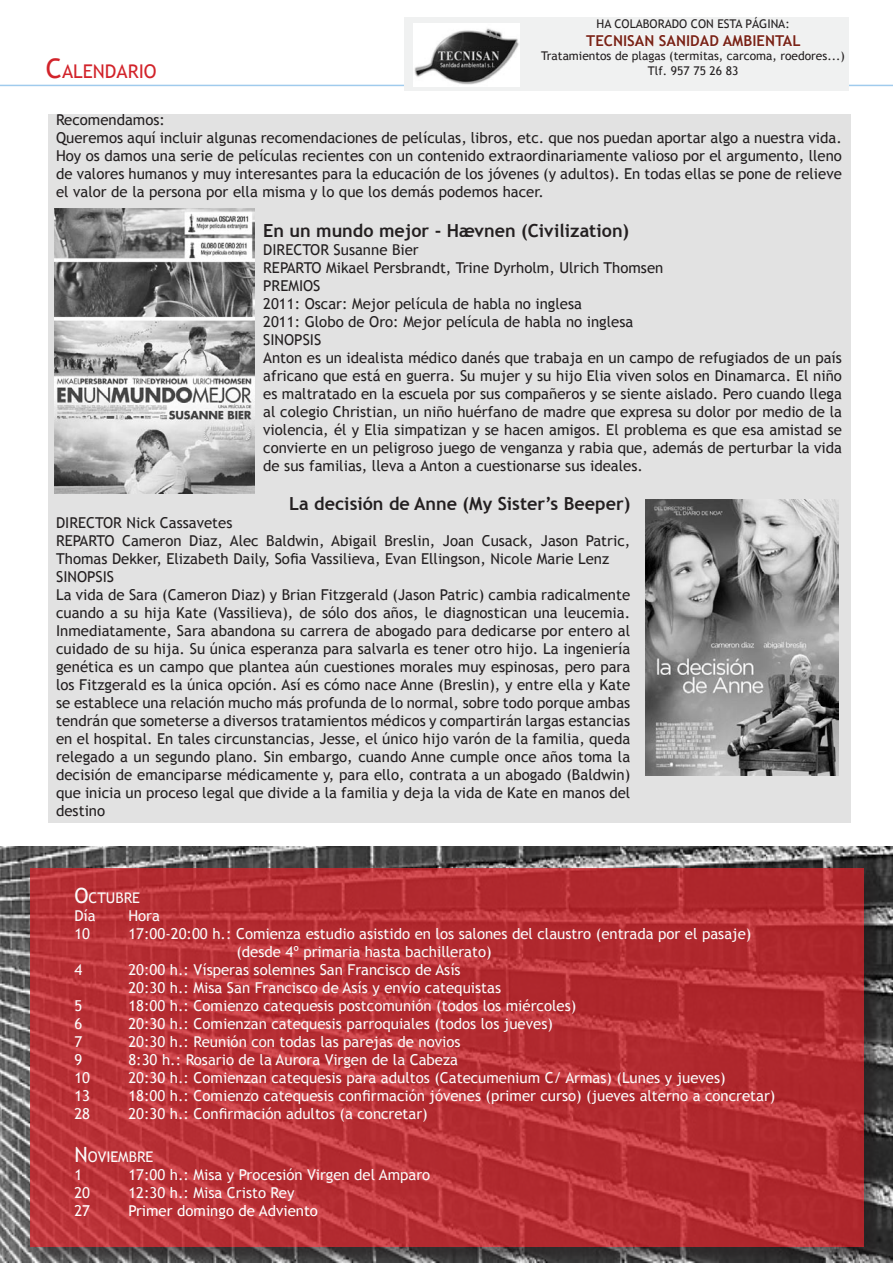
<style>
.page{position:relative;width:893px;height:1263px;background:#fff}
.page>*{position:absolute;margin:0;border:0;box-sizing:border-box;transform-origin:0 0}
.t1{font:18.9px "Trebuchet MS";color:#d2232a}
.t2{font:700 18px "Trebuchet MS";color:#231f20}
.t3{font:15px/18px "Trebuchet MS";color:#231f20;text-align:justify}
.t4{font:15px/18px "Trebuchet MS";color:#fafbfb}
.t5{font:15px "Trebuchet MS";color:#fff}
.t6{font:700 15px "Trebuchet MS";color:#7a2418}
.t7{font:14.7px "Trebuchet MS";color:#fafbfb}
.t8{font:12px "Trebuchet MS";color:#231f20}
.s1{font-size:27px}
.s2{font-size:21px}
</style>
<div class="page">
<hr style="left:0;top:85px;width:893px;height:1px;background:#a0cbed">
<img style="left:0;top:846px;width:893px;height:417px">
<div style="left:31px;top:869px;width:852px;height:394px;background:#231f20;opacity:.75"></div>
<svg style="left:30px;top:868px;width:833px;height:379px;background:#b73035"></svg>
<div style="left:404px;top:17px;width:445px;height:74px;background:#f0f1f1"></div>
<svg style="left:586px;top:35px;width:215px;height:11px"></svg>
<img style="left:413px;top:23px;width:107px;height:63px">
<div style="left:48px;top:114px;width:802px;height:708px;background:#e2e2e2"></div>
<img style="left:645px;top:500px;width:194px;height:276px">
<img style="left:54px;top:208px;width:201px;height:285px">
<p class="t1" style="left:46px;top:61px;width:112px"><span class="s1">C</span>ALENDARIO</p>
<p class="t8" style="left:597px;top:17px;width:195px">HA COLABORADO CON ESTA PÁGINA:</p>
<p class="t6" style="left:586px;top:31px;width:216px">TECNISAN SANIDAD AMBIENTAL</p>
<p class="t8" style="left:541px;top:49px;width:305px">Tratamientos de plagas (termitas, carcoma, roedores...)</p>
<p class="t8" style="left:648px;top:63px;width:92px">Tlf. 957 75 26 83</p>
<p class="t3" style="left:56px;top:111px;width:110px">Recomendamos:</p>
<p class="t3" style="left:56px;top:129px;width:787px">Queremos aquí incluir algunas recomendaciones de películas, libros, etc. que nos puedan aportar algo a nuestra vida.<br>Hoy os damos una serie de películas recientes con un contenido extraordinariamente valioso por el argumento, lleno de valores humanos y muy interesantes para la educación de los jóvenes (y adultos). En todas ellas se pone de relieve el valor de la persona por ella misma y lo que los demás podemos hacer.</p>
<p class="t2" style="left:263px;top:219px;width:367px">En un mundo mejor - Hævnen (Civilization)</p>
<p class="t3" style="left:263px;top:241px;width:157px">DIRECTOR Susanne Bier</p>
<p class="t3" style="left:263px;top:259px;width:402px">REPARTO Mikael Persbrandt, Trine Dyrholm, Ulrich Thomsen</p>
<p class="t3" style="left:263px;top:277px;width:59px">PREMIOS</p>
<p class="t3" style="left:263px;top:295px;width:320px">2011: Oscar: Mejor película de habla no inglesa</p>
<p class="t3" style="left:263px;top:313px;width:372px">2011: Globo de Oro: Mejor película de habla no inglesa</p>
<p class="t3" style="left:263px;top:331px;width:60px">SINOPSIS</p>
<p class="t3" style="left:263px;top:349px;width:580px">Anton es un idealista médico danés que trabaja en un campo de refugiados de un país africano que está en guerra. Su mujer y su hijo Elia viven solos en Dinamarca. El niño es maltratado en la escuela por sus compañeros y se siente aislado. Pero cuando llega al colegio Christian, un niño huérfano de madre que expresa su dolor por medio de la violencia, él y Elia simpatizan y se hacen amigos. El problema es que esa amistad se convierte en un peligroso juego de venganza y rabia que, además de perturbar la vida de sus familias, lleva a Anton a cuestionarse sus ideales.</p>
<p class="t2" style="left:289px;top:493px;width:342px">La decisión de Anne (My Sister’s Beeper)</p>
<p class="t3" style="left:56px;top:514px;width:178px">DIRECTOR Nick Cassavetes</p>
<p class="t3" style="left:56px;top:532px;width:576px">REPARTO Cameron Diaz, Alec Baldwin, Abigail Breslin, Joan Cusack, Jason Patric,<br>Thomas Dekker, Elizabeth Daily, Sofia Vassilieva, Evan Ellingson, Nicole Marie Lenz</p>
<p class="t3" style="left:56px;top:568px;width:60px">SINOPSIS</p>
<p class="t3" style="left:56px;top:586px;width:576px">La vida de Sara (Cameron Diaz) y Brian Fitzgerald (Jason Patric) cambia radicalmente cuando a su hija Kate (Vassilieva), de sólo dos años, le diagnostican una leucemia.<br>Inmediatamente, Sara abandona su carrera de abogado para dedicarse por entero al cuidado de su hija. Su única esperanza para salvarla es tener otro hijo. La ingeniería genética es un campo que plantea aún cuestiones morales muy espinosas, pero para los Fitzgerald es la única opción. Así es cómo nace Anne (Breslin), y entre ella y Kate se establece una relación mucho más profunda de lo normal, sobre todo porque ambas tendrán que someterse a diversos tratamientos médicos y compartirán largas estancias en el hospital. En tales circunstancias, Jesse, el único hijo varón de la familia, queda relegado a un segundo plano. Sin embargo, cuando Anne cumple once años toma la decisión de emanciparse médicamente y, para ello, contrata a un abogado (Baldwin) que inicia un proceso legal que divide a la familia y deja la vida de Kate en manos del destino</p>
<p class="t7" style="left:74px;top:889px;width:67px"><span class="s2">O</span>CTUBRE</p>
<p class="t4" style="left:74px;top:907px;width:23px">Día</p>
<p class="t4" style="left:128px;top:907px;width:33px">Hora</p>
<p class="t4" style="left:74px;top:925px;width:17px">10</p>
<p class="t4" style="left:236px;top:925px;width:516px;text-indent:-108px">17:00-20:00 h.: Comienza estudio asistido en los salones del claustro (entrada por el pasaje) (desde 4º primaria hasta bachillerato)</p>
<p class="t4" style="left:74px;top:961px;width:9px">4</p>
<p class="t4" style="left:128px;top:961px;width:334px">20:00 h.: Vísperas solemnes San Francisco de Asís</p>
<p class="t4" style="left:128px;top:979px;width:374px">20:30 h.: Misa San Francisco de Asís y envío catequistas</p>
<p class="t4" style="left:74px;top:997px;width:9px">5</p>
<p class="t4" style="left:128px;top:997px;width:449px">18:00 h.: Comienzo catequesis postcomunión (todos los miércoles)</p>
<p class="t4" style="left:74px;top:1015px;width:9px">6</p>
<p class="t4" style="left:128px;top:1015px;width:426px">20:30 h.: Comienzan catequesis parroquiales (todos los jueves)</p>
<p class="t4" style="left:74px;top:1033px;width:9px">7</p>
<p class="t4" style="left:128px;top:1033px;width:334px">20:30 h.: Reunión con todas las parejas de novios</p>
<p class="t4" style="left:74px;top:1051px;width:9px">9</p>
<p class="t4" style="left:128px;top:1051px;width:331px">8:30 h.: Rosario de la Aurora Virgen de la Cabeza</p>
<p class="t4" style="left:74px;top:1069px;width:17px">10</p>
<p class="t4" style="left:128px;top:1069px;width:599px">20:30 h.: Comienzan catequesis para adultos (Catecumenium C/ Armas) (Lunes y jueves)</p>
<p class="t4" style="left:74px;top:1087px;width:17px">13</p>
<p class="t4" style="left:128px;top:1087px;width:648px">18:00 h.: Comienzo catequesis confirmación jóvenes (primer curso) (jueves alterno a concretar)</p>
<p class="t4" style="left:74px;top:1105px;width:17px">28</p>
<p class="t4" style="left:128px;top:1105px;width:301px">20:30 h.: Confirmación adultos (a concretar)</p>
<p class="t7" style="left:74px;top:1148px;width:81px"><span class="s2">N</span>OVIEMBRE</p>
<p class="t4" style="left:74px;top:1166px;width:9px">1</p>
<p class="t4" style="left:128px;top:1166px;width:303px">17:00 h.: Misa y Procesión Virgen del Amparo</p>
<p class="t4" style="left:74px;top:1184px;width:17px">20</p>
<p class="t4" style="left:128px;top:1184px;width:167px">12:30 h.: Misa Cristo Rey</p>
<p class="t5" style="left:74px;top:1202px;width:17px">27</p>
<p class="t5" style="left:128px;top:1202px;width:191px">Primer domingo de Adviento</p>
</div>
